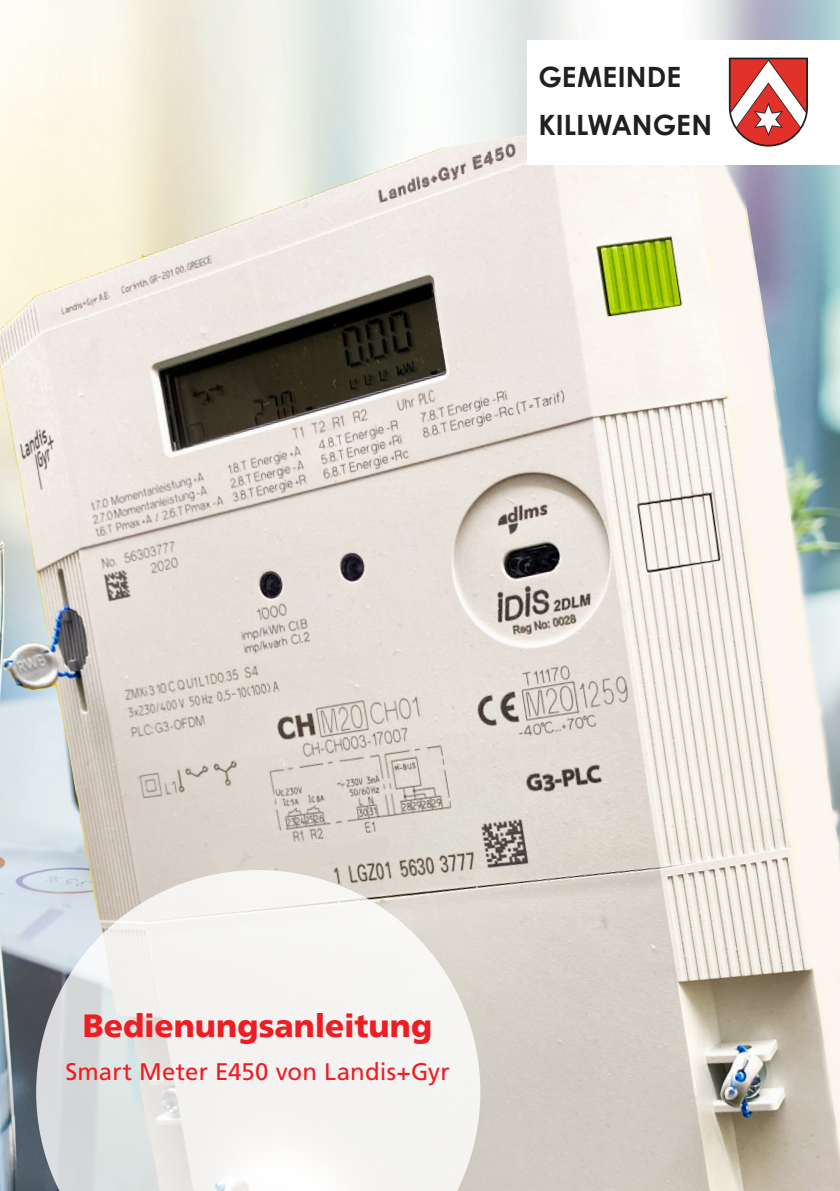
<style>
.page{position:relative;width:840px;height:1191px;background:#fff}
.page>*{position:absolute;margin:0;border:0;box-sizing:border-box;transform-origin:0 0}
.t1{font:900 32px "Frutiger";color:#ee1d23}
.t2{font:700 28px/48px "Century Gothic";letter-spacing:.005em;color:#231f20}
.t3{font:24px "Frutiger LT Std";letter-spacing:.005em;color:#ee1d23}
</style>
<div class="page">
<img style="left:0;top:102px;width:839px;height:1089px">
<div style="left:527px;top:40px;width:312px;height:124px;background:#fff"></div>
<svg style="left:728px;top:58px;width:79px;height:89px"></svg>
<svg style="left:36px;top:870px;width:444px;height:321px;fill:#f4f3f1"></svg>
<p class="t2" style="left:538px;top:52px;width:175px">GEMEINDE<br>KILLWANGEN</p>
<p class="t1" style="left:83px;top:1006px;width:350px">Bedienungsanleitung</p>
<p class="t3" style="left:65px;top:1058px;width:386px">Smart Meter E450 von Landis+Gyr</p>
</div>
